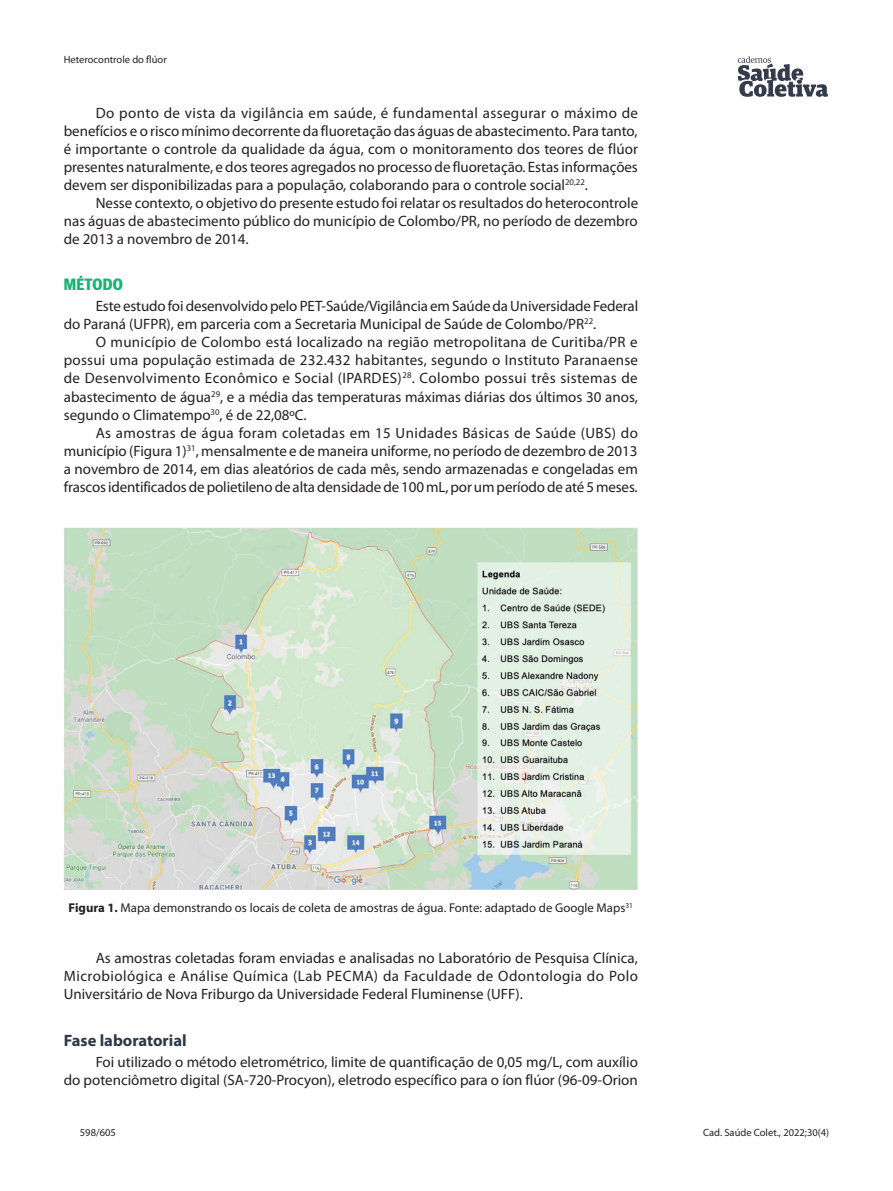
<style>
.page{position:relative;width:893px;height:1191px;background:#fff}
.page>*{position:absolute;margin:0;border:0;box-sizing:border-box;transform-origin:0 0}
.Heading2{font:700 16.5px "Myriad Pro";color:#2c3849}
.Heading1{font:700 16.5px "Guardian Sans Cond";letter-spacing:.01em;color:#1cb377}
.Paragraph{font:15px/18px "Myriad Pro";color:#231f20;text-align:justify}
.FigureCaption{font:12.75px "Myriad Pro";color:#231f20}
.t1{font:10.5px "Myriad Pro";color:#231f20}
.s1{font-weight:700}
.s2{color:#fff}
</style>
<div class="page">
<svg style="left:738px;top:56px;width:90px;height:41px"></svg>
<img style="left:64px;top:527px;width:574px;height:363px">
<p class="t1" style="left:64px;top:53px;width:104px">Heterocontrole do flúor</p>
<p class="Paragraph" style="left:64px;top:103px;width:576px;text-indent:32px">Do ponto de vista da vigilância em saúde, é fundamental assegurar o máximo de benefícios e o risco mínimo decorrente da fluoretação das águas de abastecimento. Para tanto, é importante o controle da qualidade da água, com o monitoramento dos teores de flúor presentes naturalmente, e dos teores agregados no processo de fluoretação. Estas informações devem ser disponibilizadas para a população, colaborando para o controle social<sup>20,22</sup>.</p>
<p class="Paragraph" style="left:64px;top:193px;width:576px;text-indent:32px">Nesse contexto, o objetivo do presente estudo foi relatar os resultados do heterocontrole nas águas de abastecimento público do município de Colombo/PR, no período de dezembro de 2013 a novembro de 2014.</p>
<p class="Heading1" style="left:64px;top:273px;width:61px">MÉTODO</p>
<p class="Paragraph" style="left:64px;top:297px;width:576px;text-indent:32px">Este estudo foi desenvolvido pelo PET-Saúde/Vigilância em Saúde da Universidade Federal do Paraná (UFPR), em parceria com a Secretaria Municipal de Saúde de Colombo/PR<sup>22</sup>.</p>
<p class="Paragraph" style="left:64px;top:333px;width:576px;text-indent:32px">O município de Colombo está localizado na região metropolitana de Curitiba/PR e possui uma população estimada de 232.432 habitantes, segundo o Instituto Paranaense de Desenvolvimento Econômico e Social (IPARDES)<sup>28</sup>. Colombo possui três sistemas de abastecimento de água<sup>29</sup>, e a média das temperaturas máximas diárias dos últimos 30 anos, segundo o Climatempo<sup>30</sup>, é de 22,08ºC.</p>
<p class="Paragraph" style="left:64px;top:423px;width:576px;text-indent:32px">As amostras de água foram coletadas em 15 Unidades Básicas de Saúde (UBS) do município (Figura 1)<sup>31</sup>, mensalmente e de maneira uniforme, no período de dezembro de 2013 a novembro de 2014, em dias aleatórios de cada mês, sendo armazenadas e congeladas em frascos identificados de polietileno de alta densidade de 100 mL, por um período de até 5 meses.</p>
<p class="FigureCaption" style="left:69px;top:900px;width:566px"><span class="s1">Figura 1.</span> Mapa demonstrando os locais de coleta de amostras de água. Fonte: adaptado de Google Maps<sup>31</sup></p>
<p class="Paragraph" style="left:64px;top:948px;width:576px;text-indent:32px">As amostras coletadas foram enviadas e analisadas no Laboratório de Pesquisa Clínica, Microbiológica e Análise Química (Lab PECMA) da Faculdade de Odontologia do Polo Universitário de Nova Friburgo da Universidade Federal Fluminense (UFF).</p>
<p class="Heading2" style="left:64px;top:1029px;width:124px">Fase laboratorial</p>
<p class="Paragraph" style="left:64px;top:1052px;width:576px;text-align:right">Foi utilizado o método eletrométrico, limite de quantificação de 0,05 mg/L, com auxílio<br>do potenciômetro digital (SA-720-Procyon), eletrodo específico para o íon flúor (96-09-Orion</p>
<p class="t1" style="left:64px;top:1125px;width:54px"><span class="s2">598</span>598/605</p>
<p class="t1" style="left:703px;top:1125px;width:128px">Cad. Saúde Colet., 2022;30(4)</p>
</div>
